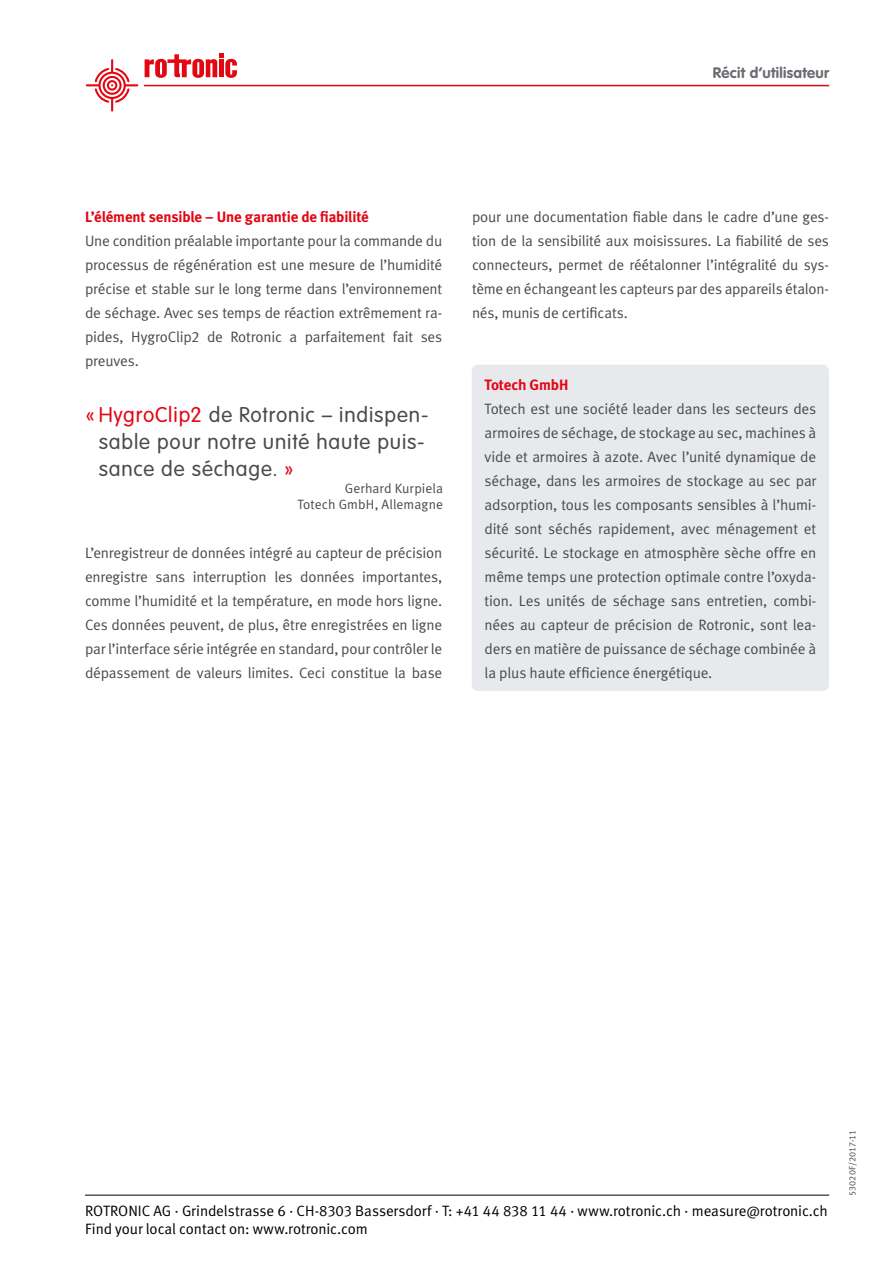
<style>
.page{position:relative;width:893px;height:1263px;background:#fff}
.page>*{position:absolute;margin:0;border:0;box-sizing:border-box;transform-origin:0 0}
.t1{font:300 21px/27px "VAG Rounded LT";letter-spacing:.04em;color:#4a4a49}
.t2{font:15px/24px "Meta Normal LF";letter-spacing:-.01em;color:#4a4a49;text-align:justify}
.t3{font:15px/18px "Meta Normal LF";letter-spacing:-.005em;color:#000}
.t4{font:15px "Meta Bold LF";letter-spacing:-.01em;color:#e30613}
.t5{font:700 15px "VAG Rounded";letter-spacing:.02em;color:#696c71}
.t6{font:13.5px/16.5px "Meta Normal LF";letter-spacing:.005em;color:#4a4a49;text-align:right}
.t7{font:9px "Meta Normal LF";letter-spacing:.01em;color:#4a4a49}
.s1{color:#e30613}
</style>
<div class="page">
<hr style="left:85px;top:1195px;width:744px;height:1px;background:#000">
<div style="left:472px;top:365px;width:357px;height:326px;background:#e7e9ec;border-radius:6px"></div>
<hr style="left:144px;top:85px;width:685px;height:1px;background:#e30613">
<svg style="left:86px;top:59px;width:52px;height:53px"></svg>
<svg style="left:145px;top:53px;width:92px;height:25px"></svg>
<p class="t5" style="left:713px;top:64px;width:118px">Récit d‘utilisateur</p>
<p class="t4" style="left:85px;top:207px;width:285px">L’élément sensible – Une garantie de fiabilité</p>
<p class="t2" style="left:85px;top:229px;width:359px">Une condition préalable importante pour la commande du processus de régénération est une mesure de l’humidité précise et stable sur le long terme dans l’environnement de séchage. Avec ses temps de réaction extrêmement ra&shy;pides, HygroClip2 de Rotronic a parfaitement fait ses preuves.</p>
<h1 class="t1" style="left:99px;top:402px;width:331px;text-indent:-13px"><span class="s1">« HygroClip2</span> de Rotronic – indispen&shy;sable pour notre unité haute puis&shy;sance de séchage. <span class="s1">»</span></h1>
<p class="t6" style="left:297px;top:480px;width:147px">Gerhard Kurpiela<br>Totech GmbH, Allemagne</p>
<p class="t2" style="left:85px;top:541px;width:359px">L’enregistreur de données intégré au capteur de précision enregistre sans interruption les données importantes, comme l’humidité et la température, en mode hors ligne.<br>Ces données peuvent, de plus, être enregistrées en ligne par l’interface série intégrée en standard, pour contrôler le dépassement de valeurs limites. Ceci constitue la base</p>
<p class="t2" style="left:472px;top:205px;width:358px">pour une documentation fiable dans le cadre d’une ges&shy;tion de la sensibilité aux moisissures. La fiabilité de ses connecteurs, permet de réétalonner l’intégralité du sys&shy;tème en échangeant les capteurs par des appareils étalon&shy;nés, munis de certificats.</p>
<p class="t4" style="left:485px;top:375px;width:85px">Totech GmbH</p>
<p class="t2" style="left:485px;top:397px;width:333px">Totech est une société leader dans les secteurs des armoires de séchage, de stockage au sec, machines à vide et armoires à azote. Avec l’unité dynamique de séchage, dans les armoires de stockage au sec par adsorption, tous les composants sensibles à l’humi&shy;dité sont séchés rapidement, avec ménagement et sécurité. Le stockage en atmosphère sèche offre en même temps une protection optimale contre l’oxyda&shy;tion. Les unités de séchage sans entretien, combi&shy;nées au capteur de précision de Rotronic, sont lea&shy;ders en matière de puissance de séchage combinée à la plus haute efficience énergétique.</p>
<p class="t3" style="left:85px;top:1202px;width:744px">ROTRONIC AG · Grindelstrasse 6 · CH-8303 Bassersdorf · T: +41 44 838 11 44 · www.rotronic.ch · measure@rotronic.ch<br>Find your local contact on: www.rotronic.com</p>
<p class="t7" style="left:847px;top:1196px;width:67px;rotate:-90deg">53020F/2017-11</p>
</div>
